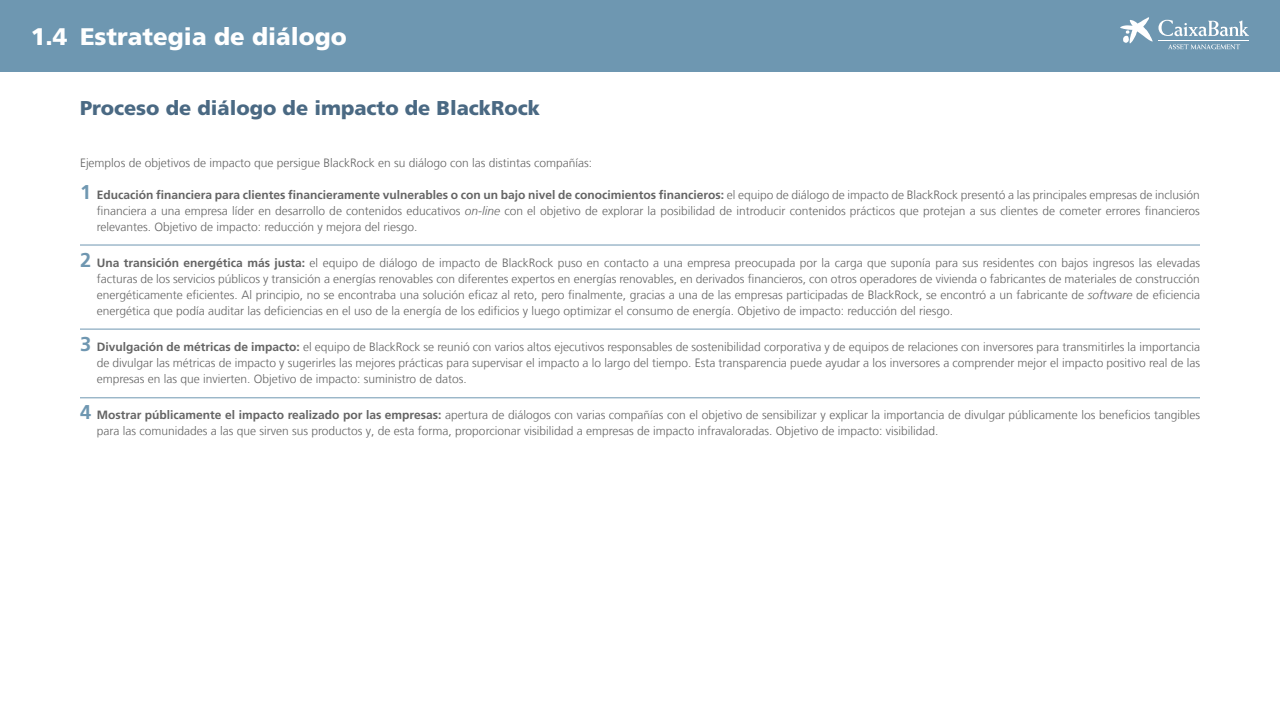
<style>
.page{position:relative;width:1280px;height:720px;background:#fff}
.page>*{position:absolute;margin:0;border:0;box-sizing:border-box;transform-origin:0 0}
.t1{font:900 24px "La Caixa Frutiger";color:#fff}
.t2{font:900 20px "La Caixa Frutiger";color:#4a6983}
.t3{font:300 12px/16px "La Caixa Frutiger";color:#646464;text-align:justify}
.s1{font-weight:700;font-size:20px;color:#6f97b1}
.s2{font-weight:700}
.s3{font-style:italic}
</style>
<div class="page">
<hr style="left:80px;top:245px;width:1120px;height:1px;background:#6f97b1">
<hr style="left:80px;top:329px;width:1120px;height:1px;background:#6f97b1">
<hr style="left:80px;top:398px;width:1120px;height:1px;background:#6f97b1">
<div style="left:0;top:0;width:1280px;height:72px;background:#6e97b1"></div>
<svg style="left:1120px;top:17px;width:129px;height:32px"></svg>
<hr style="left:1159px;top:40px;width:90px;height:1px;background:#fff">
<h1 class="t1" style="left:31px;top:22px;width:317px">1.4 Estrategia de diálogo</h1>
<h2 class="t2" style="left:80px;top:96px;width:462px">Proceso de diálogo de impacto de BlackRock</h2>
<p class="t3" style="left:80px;top:155px;width:514px">Ejemplos de objetivos de impacto que persigue BlackRock en su diálogo con las distintas compañías:</p>
<p class="t3" style="left:97px;top:187px;width:1105px;text-indent:-17px"><span class="s1">1</span> <span class="s2">Educación financiera para clientes financieramente vulnerables o con un bajo nivel de conocimientos financieros:</span> el equipo de diálogo de impacto de BlackRock presentó a las principales empresas de inclusión financiera a una empresa líder en desarrollo de contenidos educativos <span class="s3">on-line</span> con el objetivo de explorar la posibilidad de introducir contenidos prácticos que protejan a sus clientes de cometer errores financieros relevantes. Objetivo de impacto: reducción y mejora del riesgo.</p>
<p class="t3" style="left:97px;top:255px;width:1105px;text-indent:-17px"><span class="s1">2</span> <span class="s2">Una transición energética más justa:</span> el equipo de diálogo de impacto de BlackRock puso en contacto a una empresa preocupada por la carga que suponía para sus residentes con bajos ingresos las elevadas facturas de los servicios públicos y transición a energías renovables con diferentes expertos en energías renovables, en derivados financieros, con otros operadores de vivienda o fabricantes de materiales de construcción energéticamente eficientes. Al principio, no se encontraba una solución eficaz al reto, pero finalmente, gracias a una de las empresas participadas de BlackRock, se encontró a un fabricante de <span class="s3">software</span> de eficiencia energética que podía auditar las deficiencias en el uso de la energía de los edificios y luego optimizar el consumo de energía. Objetivo de impacto: reducción del riesgo.</p>
<p class="t3" style="left:97px;top:339px;width:1105px;text-indent:-17px"><span class="s1">3</span> <span class="s2">Divulgación de métricas de impacto:</span> el equipo de BlackRock se reunió con varios altos ejecutivos responsables de sostenibilidad corporativa y de equipos de relaciones con inversores para transmitirles la importancia de divulgar las métricas de impacto y sugerirles las mejores prácticas para supervisar el impacto a lo largo del tiempo. Esta transparencia puede ayudar a los inversores a comprender mejor el impacto positivo real de las empresas en las que invierten. Objetivo de impacto: suministro de datos.</p>
<p class="t3" style="left:97px;top:407px;width:1105px;text-indent:-17px"><span class="s1">4</span> <span class="s2">Mostrar públicamente el impacto realizado por las empresas:</span> apertura de diálogos con varias compañías con el objetivo de sensibilizar y explicar la importancia de divulgar públicamente los beneficios tangibles para las comunidades a las que sirven sus productos y, de esta forma, proporcionar visibilidad a empresas de impacto infravaloradas. Objetivo de impacto: visibilidad.</p>
</div>
